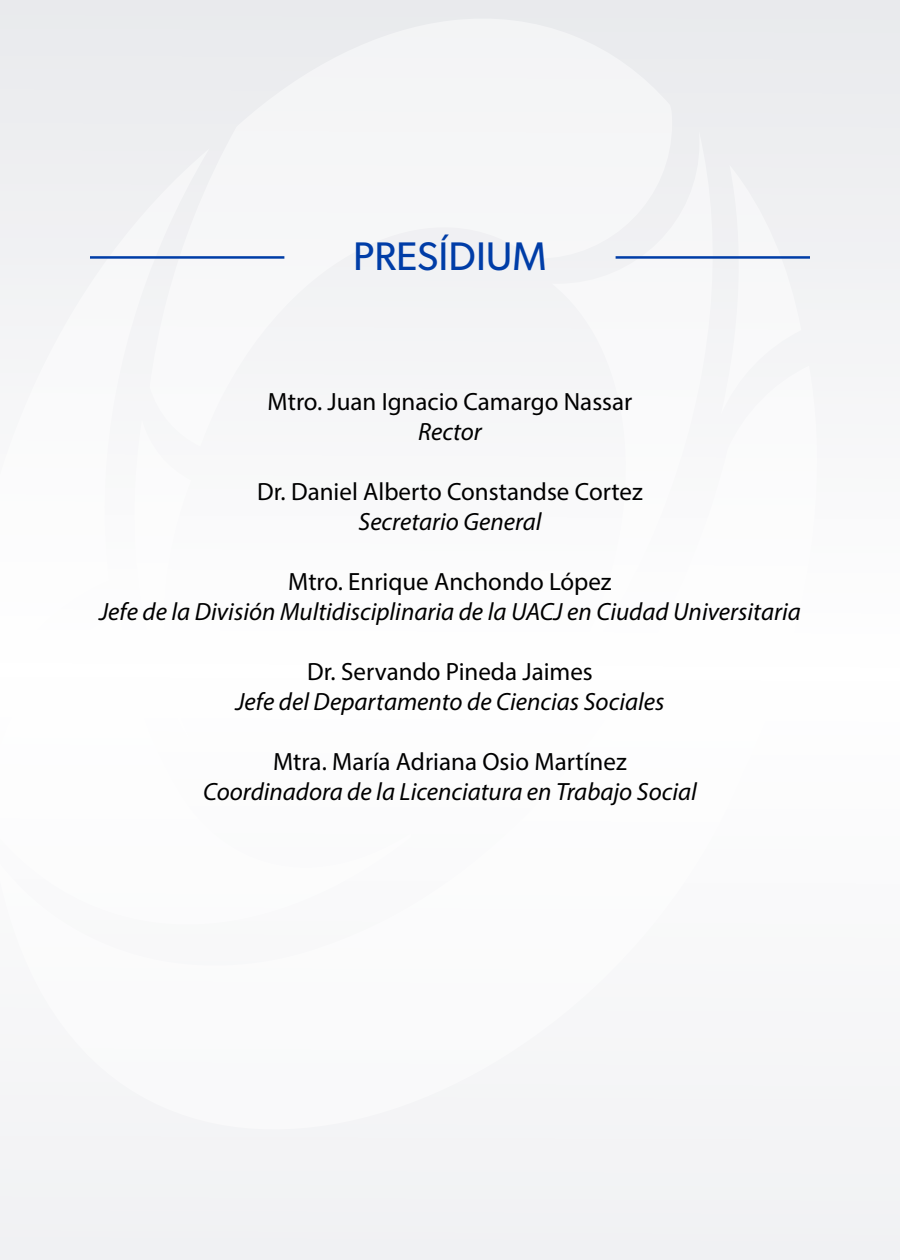
<style>
.page{position:relative;width:900px;height:1260px;background:#f6f6f8}
.page>*{position:absolute;margin:0;border:0;box-sizing:border-box;transform-origin:0 0}
.t1{font:40px "Gibson";color:#003da7}
.t2{font:italic 25px "Myriad Pro";color:#000}
.t3{font:25px "Myriad Pro";color:#000}
</style>
<div class="page">
<hr style="left:616px;top:256px;width:194px;height:3px;background:#003da7">
<hr style="left:90px;top:256px;width:194px;height:3px;background:#003da7">
<h1 class="t1" style="left:353px;top:232px;width:195px">PRESÍDIUM</h1>
<p class="t3" style="left:268px;top:386px;width:366px">Mtro. Juan Ignacio Camargo Nassar</p>
<p class="t2" style="left:418px;top:416px;width:65px">Rector</p>
<p class="t3" style="left:257px;top:476px;width:387px">Dr. Daniel Alberto Constandse Cortez</p>
<p class="t2" style="left:358px;top:506px;width:185px">Secretario General</p>
<p class="t3" style="left:288px;top:566px;width:325px">Mtro. Enrique Anchondo López</p>
<p class="t2" style="left:99px;top:596px;width:703px">Jefe de la División Multidisciplinaria de la UACJ en Ciudad Universitaria</p>
<p class="t3" style="left:307px;top:656px;width:287px">Dr. Servando Pineda Jaimes</p>
<p class="t2" style="left:235px;top:686px;width:431px">Jefe del Departamento de Ciencias Sociales</p>
<p class="t3" style="left:273px;top:746px;width:355px">Mtra. María Adriana Osio Martínez</p>
<p class="t2" style="left:203px;top:776px;width:495px">Coordinadora de la Licenciatura en Trabajo Social</p>
</div>
